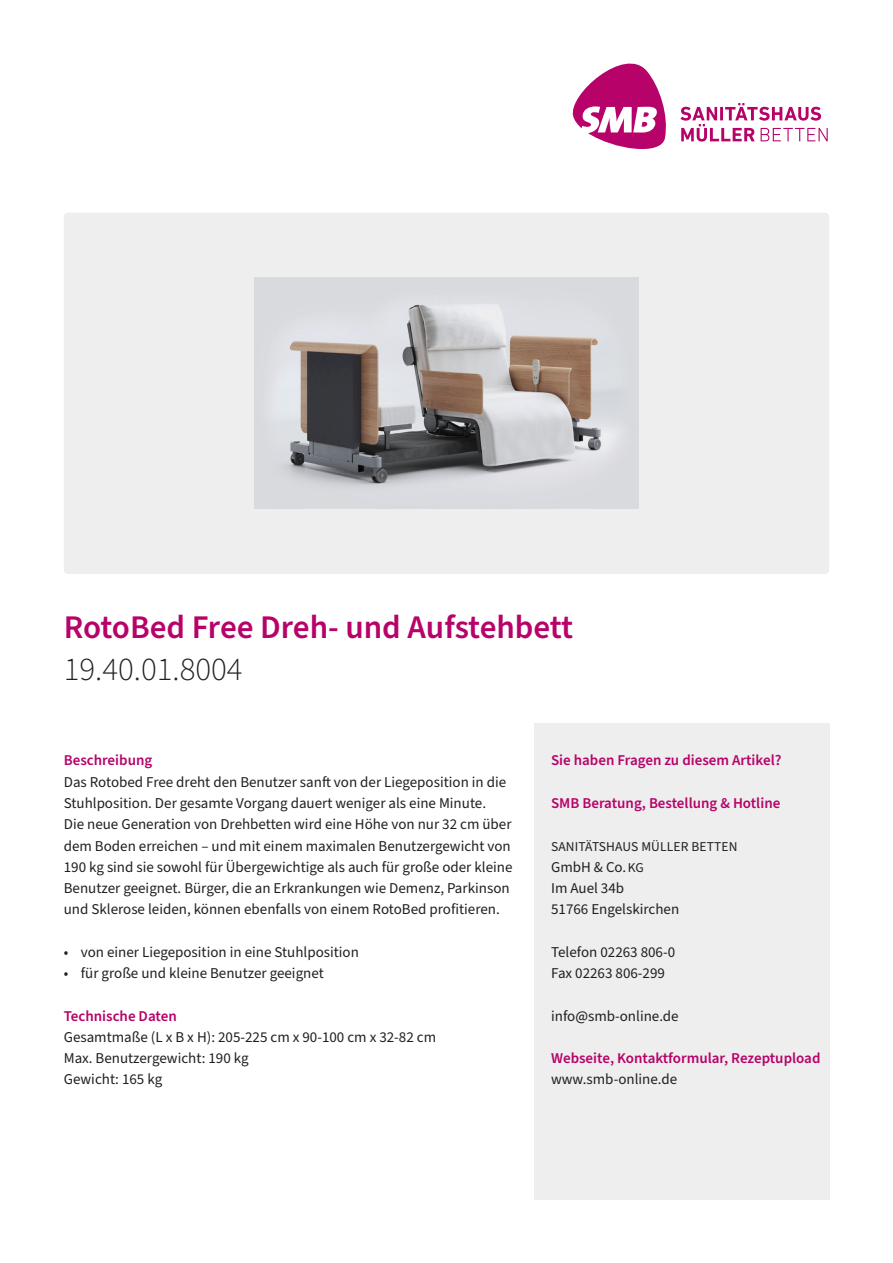
<style>
.page{position:relative;width:893px;height:1263px;background:#fff}
.page>*{position:absolute;margin:0;border:0;box-sizing:border-box;transform-origin:0 0}
._01_H1{font:600 33px "Source Sans Pro";color:#b70369}
._01_H2{font:300 33px "Source Sans Pro";color:#231f20}
._02_G1{font:15px/21.3px "Source Sans Pro";color:#231f20}
._02_G1-2{font:600 15px "Source Sans Pro";color:#b70369}
._02_G1-3{font:13.5px "Source Sans Pro";letter-spacing:.01em;color:#231f20}
.s1{font-size:13.5px}
</style>
<div class="page">
<div style="left:534px;top:723px;width:295px;height:476px;background:#eeeeef"></div>
<svg style="left:572px;top:63px;width:94px;height:86px"></svg>
<svg style="left:680px;top:103px;width:148px;height:39px"></svg>
<div style="left:64px;top:213px;width:765px;height:361px;background:#eeeeef;border-radius:4px"></div>
<img style="left:254px;top:278px;width:385px;height:231px">
<p class="_01_H1" style="left:64px;top:605px;width:511px">RotoBed Free Dreh- und Aufstehbett</p>
<p class="_01_H2" style="left:64px;top:647px;width:180px">19.40.01.8004</p>
<p class="_02_G1-2" style="left:64px;top:750px;width:90px">Beschreibung</p>
<p class="_02_G1" style="left:64px;top:771px;width:444px">Das Rotobed Free dreht den Benutzer sanft von der Liegeposition in die<br>Stuhlposition. Der gesamte Vorgang dauert weniger als eine Minute.</p>
<p class="_02_G1" style="left:64px;top:814px;width:450px">Die neue Generation von Drehbetten wird eine Höhe von nur 32 cm über dem Boden erreichen – und mit einem maximalen Benutzergewicht von 190 kg sind sie sowohl für Übergewichtige als auch für große oder kleine Benutzer geeignet. Bürger, die an Erkrankungen wie Demenz, Parkinson und Sklerose leiden, können ebenfalls von einem RotoBed profitieren.</p>
<p class="_02_G1" style="left:64px;top:942px;width:297px">• von einer Liegeposition in eine Stuhlposition</p>
<p class="_02_G1" style="left:64px;top:963px;width:262px">• für große und kleine Benutzer geeignet</p>
<p class="_02_G1-2" style="left:64px;top:1005px;width:114px">Technische Daten</p>
<p class="_02_G1" style="left:64px;top:1027px;width:374px">Gesamtmaße (L x B x H): 205-225 cm x 90-100 cm x 32-82 cm<br>Max. Benutzergewicht: 190 kg<br>Gewicht: 165 kg</p>
<p class="_02_G1-2" style="left:551px;top:750px;width:232px">Sie haben Fragen zu diesem Artikel?</p>
<p class="_02_G1-2" style="left:551px;top:793px;width:231px">SMB Beratung, Bestellung &amp; Hotline</p>
<p class="_02_G1-3" style="left:551px;top:837px;width:188px">SANITÄTSHAUS MÜLLER BETTEN</p>
<p class="_02_G1" style="left:551px;top:857px;width:130px">GmbH &amp; Co. <span class="s1">KG<br></span>Im Auel 34b<br>51766 Engelskirchen</p>
<p class="_02_G1" style="left:551px;top:942px;width:126px">Telefon 02263 806-0</p>
<p class="_02_G1" style="left:551px;top:963px;width:115px">Fax 02263 806-299</p>
<p class="_02_G1" style="left:551px;top:1005px;width:129px">info@smb-online.de</p>
<p class="_02_G1-2" style="left:551px;top:1048px;width:271px">Webseite, Kontaktformular, Rezeptupload</p>
<p class="_02_G1" style="left:551px;top:1069px;width:128px">www.smb-online.de</p>
</div>
